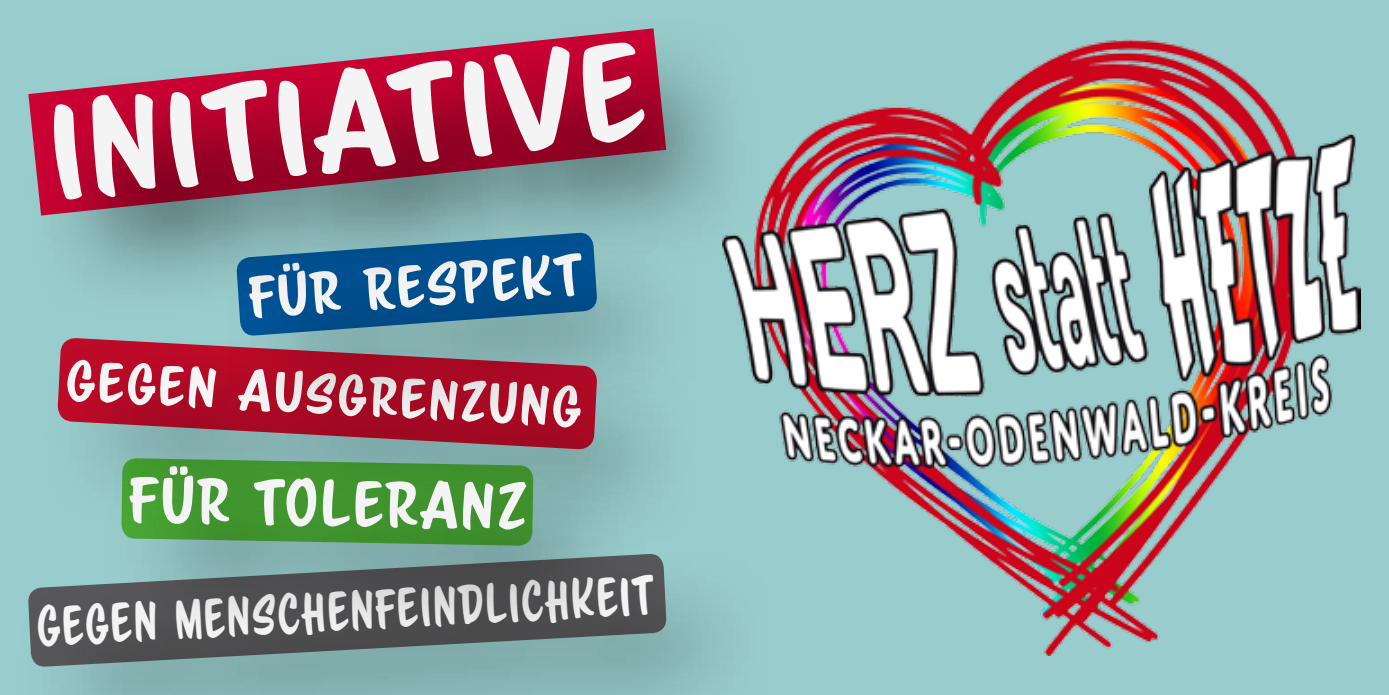
<style>
.page{position:relative;width:1389px;height:695px;background:#fff}
.page>*{position:absolute;margin:0;border:0;box-sizing:border-box;transform-origin:0 0}
.t1{font:122.5px "Scriptorama Markdown JF";color:#f5f4f4}
.t2{font:57.5px "Scriptorama Markdown JF";color:#f5f4f4}
.t3{font:52.5px "Scriptorama Markdown JF";color:#f5f4f4}
.t4{font:50px "Scriptorama Markdown JF";color:#f5f4f4}
.t5{font:49.25px "Scriptorama Markdown JF";color:#f5f4f4;scale:.81 1}
</style>
<div class="page">
<div style="left:0;top:0;width:702px;height:694px;background:#9cc"></div>
<div style="left:687px;top:0;width:702px;height:694px;background:#9cc"></div>
<img style="left:741px;top:40px;width:620px;height:615px">
<div style="left:14px;top:550px;width:760px;height:144px;background:#000;opacity:.75"></div>
<div style="left:43px;top:335px;width:660px;height:216px;background:#000;opacity:.75"></div>
<div style="left:105px;top:445px;width:543px;height:210px;background:#000;opacity:.75"></div>
<div style="left:225px;top:228px;width:476px;height:212px;background:#000;opacity:.75"></div>
<div style="left:27px;top:17px;width:738px;height:306px;background:#000;opacity:.75"></div>
<h1 class="t1" style="left:42px;top:73px;width:598px;rotate:-6deg">Initiative</h1>
<p class="t3" style="left:247px;top:263px;width:334px;rotate:-4deg">für Respekt</p>
<p class="t4" style="left:68px;top:348px;width:518px;rotate:3deg">gegen Ausgrenzung</p>
<p class="t2" style="left:129px;top:462px;width:399px;rotate:1deg">Für Toleranz</p>
<p class="t5" style="left:35px;top:595px;width:763px;rotate:-3deg">Gegen Menschenfeindlichkeit</p>
</div>
